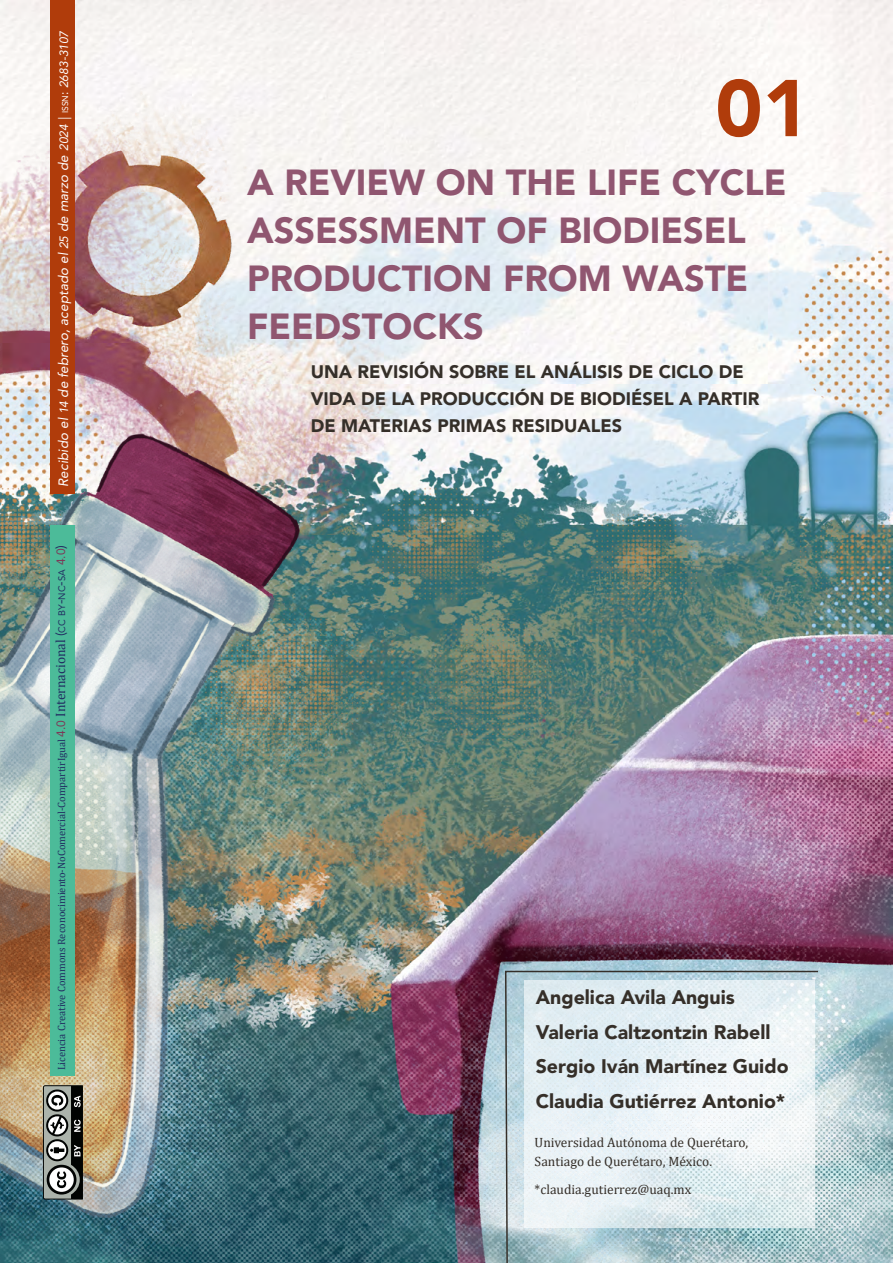
<style>
.page{position:relative;width:893px;height:1263px;background:#fff}
.page>*{position:absolute;margin:0;border:0;box-sizing:border-box;transform-origin:0 0}
.t1{font:900 79.5px "Avenir LT Std";color:#b03c0b}
.t2{font:900 36px/48px "Avenir LT Std";color:#905670}
.t3{font:900 19.5px/34.5px "Avenir LT Std";color:#352f29}
.t4{font:900 18px/27px "Avenir LT Std";color:#352f29}
.t5{font:13.5px/19.5px "Cambria Math";color:#352f29}
.t6{font:italic 13.5px "Avenir LT Std";letter-spacing:.005em;color:#fff}
.t7{font:10.5px "Cambria";color:#222e62}
.s1{font-size:12px}
.s2{font-style:normal;font-size:8.4px}
.s3{font-style:normal;font-size:12px}
.s4{font-family:"Avenir LT Std";font-size:12px;color:#7c3857}
.s5{font-size:13.5px}
.s6{font-family:"Avenir LT Std";font-size:13.5px}
.s7{font-family:"Avenir LT Std";font-size:9.45px}
</style>
<div class="page">
<img style="left:0;top:0;width:893px;height:1263px">
<img style="left:0;top:51px;width:384px;height:484px">
<div style="left:51px;top:0;width:24px;height:493px;background:#b03c0b"></div>
<div style="left:51px;top:526px;width:24px;height:550px;background:#4cbb99"></div>
<svg style="left:504px;top:970px;width:315px;height:293px"></svg>
<svg style="left:43px;top:1085px;width:40px;height:114px"></svg>
<p class="t6" style="left:56px;top:487px;width:457px;rotate:-90deg">Recibido el <span class="s1">14</span> de febrero, aceptado el <span class="s1">25</span> de marzo de <span class="s1">2024 |</span> <span class="s2">issn</span><span class="s3">:</span> <span class="s1">2683-3107</span></p>
<p class="t7" style="left:55px;top:1070px;width:527px;rotate:-90deg">Licencia Creative Commons Reconocimiento-NoComercial-CompartirIgual <span class="s4">4.0</span> <span class="s5">Internacional</span> <span class="s6">(</span><span class="s7">cc by</span><span class="s6">-</span><span class="s7">nc</span><span class="s6">-</span><span class="s7">sa</span> <span class="s4">4.0</span><span class="s6">)</span></p>
<h1 class="t1" style="left:715px;top:60px;width:96px">01</h1>
<h2 class="t2" style="left:247px;top:158px;width:541px">A REVIEW ON THE LIFE CYCLE<br>ASSESSMENT OF BIODIESEL<br>PRODUCTION FROM WASTE<br>FEEDSTOCKS</h2>
<p class="t4" style="left:311px;top:358px;width:450px">UNA REVISIÓN SOBRE EL ANÁLISIS DE CICLO DE<br>VIDA DE LA PRODUCCIÓN DE BIODIÉSEL A PARTIR<br>DE MATERIAS PRIMAS RESIDUALES</p>
<p class="t3" style="left:536px;top:980px;width:254px">Angelica Avila Anguis<br>Valeria Caltzontzin Rabell<br>Sergio Iván Martínez Guido<br>Claudia Gutiérrez Antonio*</p>
<p class="t5" style="left:535px;top:1132px;width:215px">Universidad Autónoma de Querétaro,<br>Santiago de Querétaro, México.</p>
<p class="t5" style="left:535px;top:1180px;width:158px">*claudia.gutierrez@uaq.mx</p>
</div>
